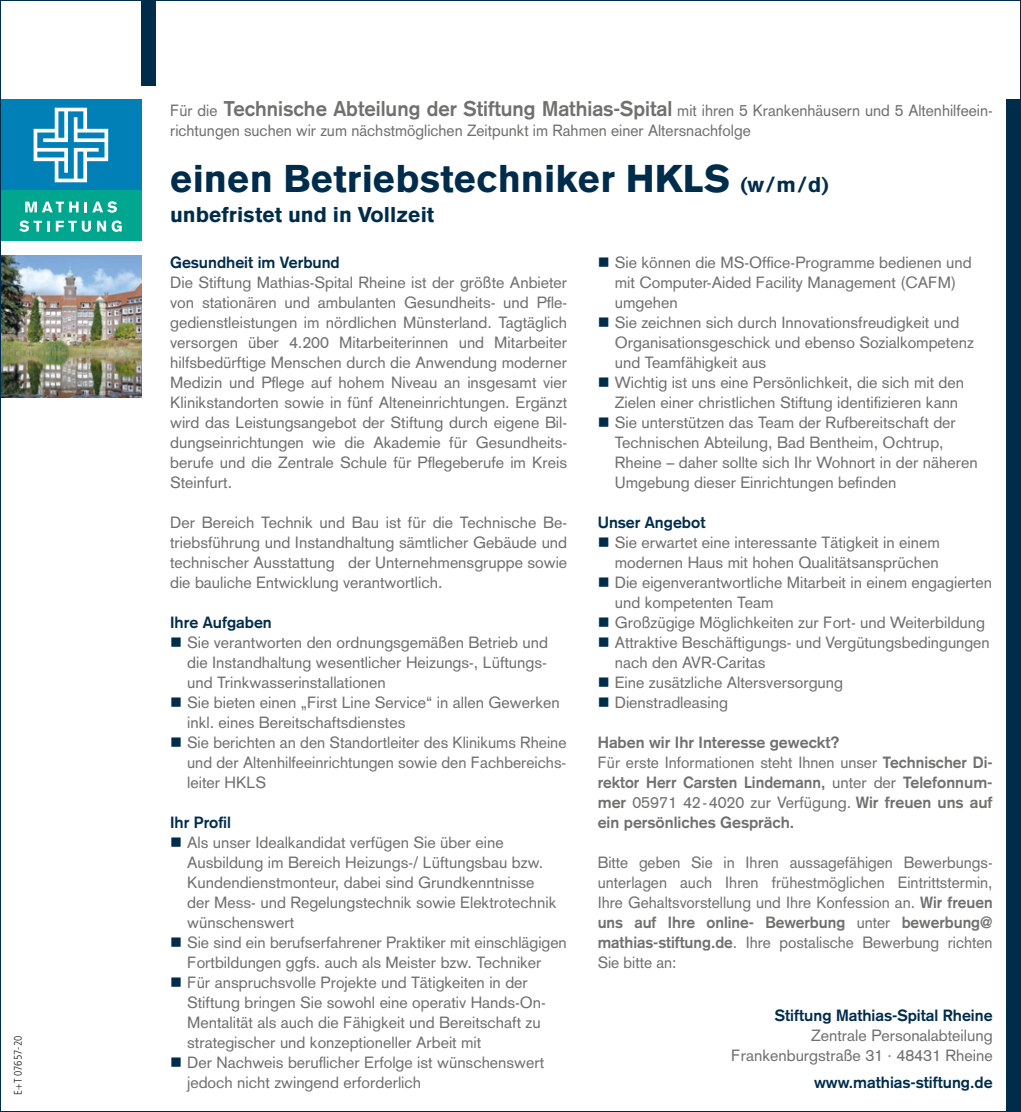
<style>
.page{position:relative;width:1021px;height:1112px;background:#fff}
.page>*{position:absolute;margin:0;border:0;box-sizing:border-box;transform-origin:0 0}
.t1{font:900 38px "Akzidenz Grotesk";color:#002c4c}
.t2{font:900 21px "Akzidenz Grotesk";color:#002c4c}
.t3{font:16px/20px "Akzidenz Grotesk";color:#70706f}
.t4{font:700 16px/20px "Akzidenz Grotesk";color:#70706f}
.t5{font:700 16px "Akzidenz Grotesk";color:#002c4c}
.t6{font:300 condensed 11px "Frutiger";color:#1d1d1b}
.s1{font-weight:700;font-size:21px}
.s2{font-size:21px}
.s3{color:#002c4c}
.s4{font-weight:400}
.s5{font-weight:700}
</style>
<div class="page">
<div style="left:142px;top:0;width:14px;height:85px;background:#002c4c"></div>
<div style="left:1006px;top:99px;width:14px;height:1012px;background:#002c4c"></div>
<img style="left:2px;top:255px;width:140px;height:142px">
<div style="left:0;top:99px;width:142px;height:92px;background:#0080b7"></div>
<div style="left:0;top:191px;width:142px;height:50px;background:#00a68d"></div>
<svg style="left:25px;top:201px;width:54px;height:11px"></svg>
<svg style="left:85px;top:201px;width:32px;height:12px"></svg>
<svg style="left:19px;top:220px;width:31px;height:12px"></svg>
<svg style="left:56px;top:221px;width:35px;height:11px"></svg>
<svg style="left:97px;top:221px;width:9px;height:10px"></svg>
<svg style="left:112px;top:220px;width:10px;height:12px"></svg>
<svg style="left:34px;top:108px;width:74px;height:74px"></svg>
<p class="t6" style="left:12px;top:1094px;width:61px;rotate:-90deg">E+T 07657-20</p>
<p class="t3" style="left:170px;top:100px;width:824px">Für die <span class="s1">Technische Abteilung der Stiftung Mathias-Spital</span> mit ihren 5 Krankenhäusern und 5 Altenhilfeein&shy;richtungen suchen wir zum nächstmöglichen Zeitpunkt im Rahmen einer Altersnachfolge</p>
<h1 class="t1" style="left:170px;top:155px;width:660px">einen Betriebstechniker HKLS <span class="s2">(w/m/d)</span></h1>
<h2 class="t2" style="left:170px;top:201px;width:266px">unbefristet und in Vollzeit</h2>
<p class="t5" style="left:170px;top:252px;width:171px">Gesundheit im Verbund</p>
<p class="t3" style="left:170px;top:272px;width:398px;text-align:justify">Die Stiftung Mathias-Spital Rheine ist der größte Anbieter von stationären und ambulanten Gesundheits- und Pfle&shy;gedienstleistungen im nördlichen Münsterland. Tagtäglich versorgen über 4.200 Mitarbeiterinnen und Mitarbeiter hilfsbedürftige Menschen durch die Anwendung moderner Medizin und Pflege auf hohem Niveau an insgesamt vier Klinikstandorten sowie in fünf Alteneinrichtungen. Ergänzt wird das Leistungsangebot der Stiftung durch eigene Bil&shy;dungseinrichtungen wie die Akademie für Gesundheits&shy;berufe und die Zentrale Schule für Pflegeberufe im Kreis Steinfurt.</p>
<p class="t3" style="left:170px;top:512px;width:398px;text-align:justify">Der Bereich Technik und Bau ist für die Technische Be&shy;triebsführung und Instandhaltung sämtlicher Gebäude und technischer Ausstattung der Unternehmensgruppe sowie die bauliche Entwicklung verantwortlich.</p>
<p class="t5" style="left:170px;top:612px;width:103px">Ihre Aufgaben</p>
<p class="t3" style="left:187px;top:632px;width:362px;text-align:justify;text-indent:-17px"><span class="s3">■</span> Sie verantworten den ordnungsgemäßen Betrieb und die Instandhaltung wesentlicher Heizungs-, Lüftungs&shy;und Trinkwasserinstallationen</p>
<p class="t3" style="left:187px;top:692px;width:374px;text-indent:-17px"><span class="s3">■</span> Sie bieten einen „First Line Service“ in allen Gewerken inkl. eines Bereitschaftsdienstes</p>
<p class="t3" style="left:187px;top:732px;width:381px;text-align:justify;text-indent:-17px"><span class="s3">■</span> Sie berichten an den Standortleiter des Klinikums Rheine und der Altenhilfeeinrichtungen sowie den Fachbereichs&shy;leiter HKLS</p>
<p class="t5" style="left:170px;top:812px;width:62px">Ihr Profil</p>
<p class="t3" style="left:187px;top:832px;width:370px;text-indent:-17px"><span class="s3">■</span> Als unser Idealkandidat verfügen Sie über eine Ausbildung im Bereich Heizungs-/ Lüftungsbau bzw.<br>Kundendienstmonteur, dabei sind Grundkenntnisse der Mess- und Regelungstechnik sowie Elektrotechnik wünschenswert</p>
<p class="t3" style="left:170px;top:932px;width:398px;text-align:center"><span class="s3">■</span> Sie sind ein berufserfahrener Praktiker mit einschlägigen<br>Fortbildungen ggfs. auch als Meister bzw. Techniker</p>
<p class="t3" style="left:187px;top:972px;width:360px;text-indent:-17px"><span class="s3">■</span> Für anspruchsvolle Projekte und Tätigkeiten in der Stiftung bringen Sie sowohl eine operativ Hands-On-Mentalität als auch die Fähigkeit und Bereitschaft zu strategischer und konzeptioneller Arbeit mit</p>
<p class="t3" style="left:187px;top:1052px;width:358px;text-indent:-17px"><span class="s3">■</span> Der Nachweis beruflicher Erfolge ist wünschenswert jedoch nicht zwingend erforderlich</p>
<p class="t3" style="left:614px;top:252px;width:358px;text-indent:-17px"><span class="s3">■</span> Sie können die MS-Office-Programme bedienen und mit Computer-Aided Facility Management (CAFM) umgehen</p>
<p class="t3" style="left:614px;top:312px;width:360px;text-indent:-17px"><span class="s3">■</span> Sie zeichnen sich durch Innovationsfreudigkeit und<br>Organisationsgeschick und ebenso Sozialkompetenz und Teamfähigkeit aus</p>
<p class="t3" style="left:614px;top:372px;width:351px;text-indent:-17px"><span class="s3">■</span> Wichtig ist uns eine Persönlichkeit, die sich mit den<br>Zielen einer christlichen Stiftung identifizieren kann</p>
<p class="t3" style="left:614px;top:412px;width:364px;text-indent:-17px"><span class="s3">■</span> Sie unterstützen das Team der Rufbereitschaft der Technischen Abteilung, Bad Bentheim, Ochtrup, Rheine – daher sollte sich Ihr Wohnort in der näheren Umgebung dieser Einrichtungen befinden</p>
<p class="t5" style="left:597px;top:513px;width:109px">Unser Angebot</p>
<p class="t3" style="left:597px;top:532px;width:343px;text-align:right"><span class="s3">■</span> Sie erwartet eine interessante Tätigkeit in einem modernen Haus mit hohen Qualitätsansprüchen</p>
<p class="t3" style="left:614px;top:572px;width:379px;text-indent:-17px"><span class="s3">■</span> Die eigenverantwortliche Mitarbeit in einem engagierten und kompetenten Team</p>
<p class="t3" style="left:597px;top:612px;width:389px"><span class="s3">■</span> Großzügige Möglichkeiten zur Fort- und Weiterbildung</p>
<p class="t3" style="left:614px;top:632px;width:376px;text-indent:-17px"><span class="s3">■</span> Attraktive Beschäftigungs- und Vergütungsbedingungen nach den AVR-Caritas</p>
<p class="t3" style="left:597px;top:672px;width:247px"><span class="s3">■</span> Eine zusätzliche Altersversorgung</p>
<p class="t3" style="left:597px;top:692px;width:132px"><span class="s3">■</span> Dienstradleasing</p>
<p class="t4" style="left:597px;top:732px;width:396px">Haben wir Ihr Interesse geweckt?<br><span class="s4">Für erste Informationen steht Ihnen unser</span> Technischer Di&shy;rektor Herr Carsten Lindemann, <span class="s4">unter der</span> Telefonnum&shy;mer <span class="s4">05971 42-4020 zur Verfügung.</span> Wir freuen uns auf ein persönliches Gespräch.</p>
<p class="t3" style="left:597px;top:852px;width:396px;text-align:justify">Bitte geben Sie in Ihren aussagefähigen Bewerbungs&shy;unterlagen auch Ihren frühestmöglichen Eintrittstermin, Ihre Gehaltsvorstellung und Ihre Konfession an. <span class="s5">Wir freuen uns auf Ihre online- Bewerbung</span> unter <span class="s5">bewerbung@ mathias-stiftung.de</span>. Ihre postalische Bewerbung richten Sie bitte an:</p>
<p class="t5" style="left:775px;top:1005px;width:219px">Stiftung Mathias-Spital Rheine</p>
<p class="t3" style="left:731px;top:1025px;width:263px;text-align:right">Zentrale Personalabteilung<br>Frankenburgstraße 31 ∙ 48431 Rheine</p>
<p class="t5" style="left:814px;top:1073px;width:180px">www.mathias-stiftung.de</p>
</div>
